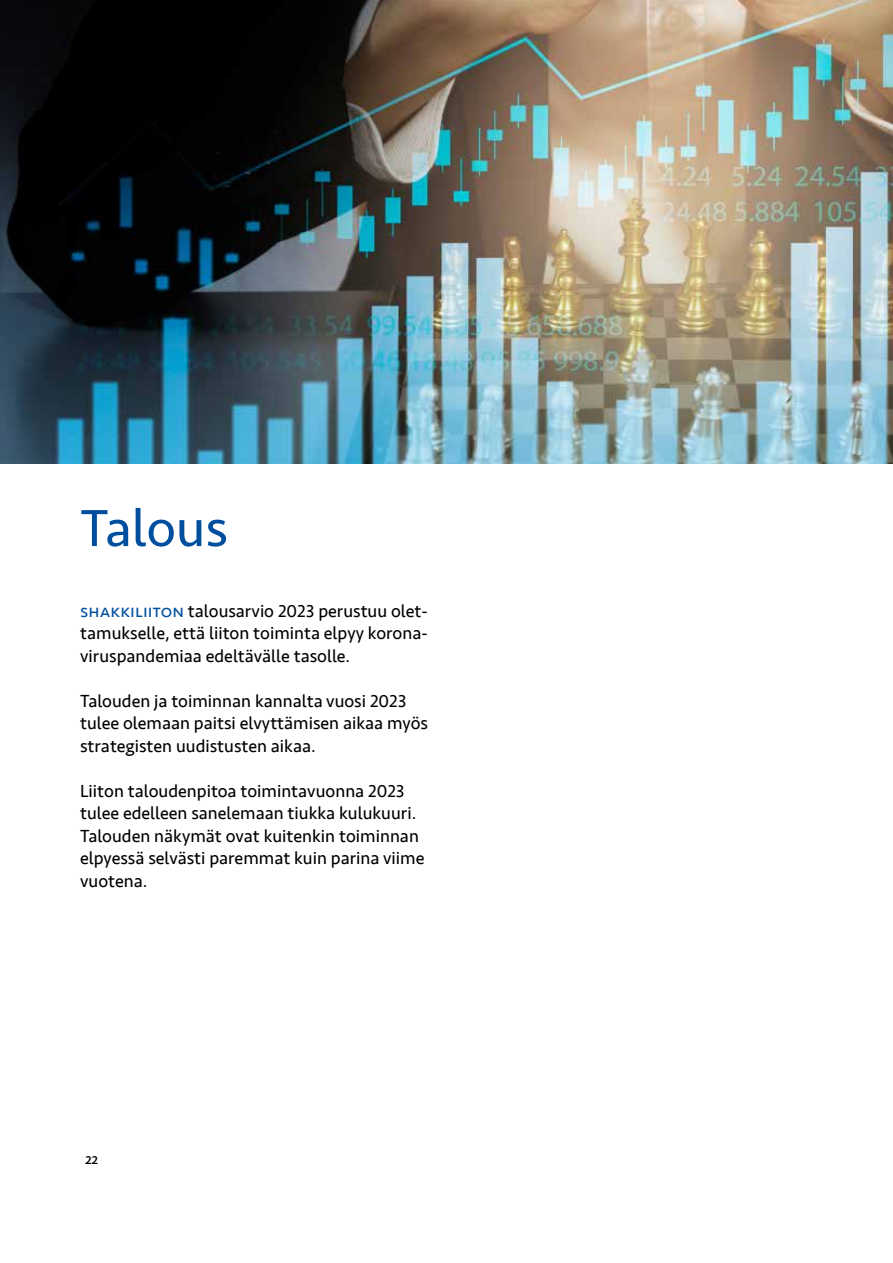
<style>
.page{position:relative;width:893px;height:1263px;background:#fff}
.page>*{position:absolute;margin:0;border:0;box-sizing:border-box;transform-origin:0 0}
.t1{font:54px "Seravek";color:#004f9f}
.t2{font:18px/22.5px "Seravek";color:#000}
.t3{font:700 10.5px "Semplicita Pro";color:#000}
.s1{color:#004f9f}
</style>
<div class="page">
<img style="left:0;top:0;width:893px;height:463px">
<h1 class="t1" style="left:80px;top:486px;width:149px">Talous</h1>
<p class="t2" style="left:80px;top:599px;width:349px;text-align:justify"><span class="s1">shakkiliiton</span> talousarvio 2023 perustuu olet&shy;tamukselle, että liiton toiminta elpyy korona&shy;viruspandemiaa edeltävälle tasolle.</p>
<p class="t2" style="left:80px;top:689px;width:349px">Talouden ja toiminnan kannalta vuosi 2023 tulee olemaan paitsi elvyttämisen aikaa myös strategisten uudistusten aikaa.</p>
<p class="t2" style="left:80px;top:779px;width:346px">Liiton taloudenpitoa toimintavuonna 2023 tulee edelleen sanelemaan tiukka kulukuuri.<br>Talouden näkymät ovat kuitenkin toiminnan elpyessä selvästi paremmat kuin parina viime vuotena.</p>
<p class="t3" style="left:85px;top:1152px;width:15px">22</p>
</div>
